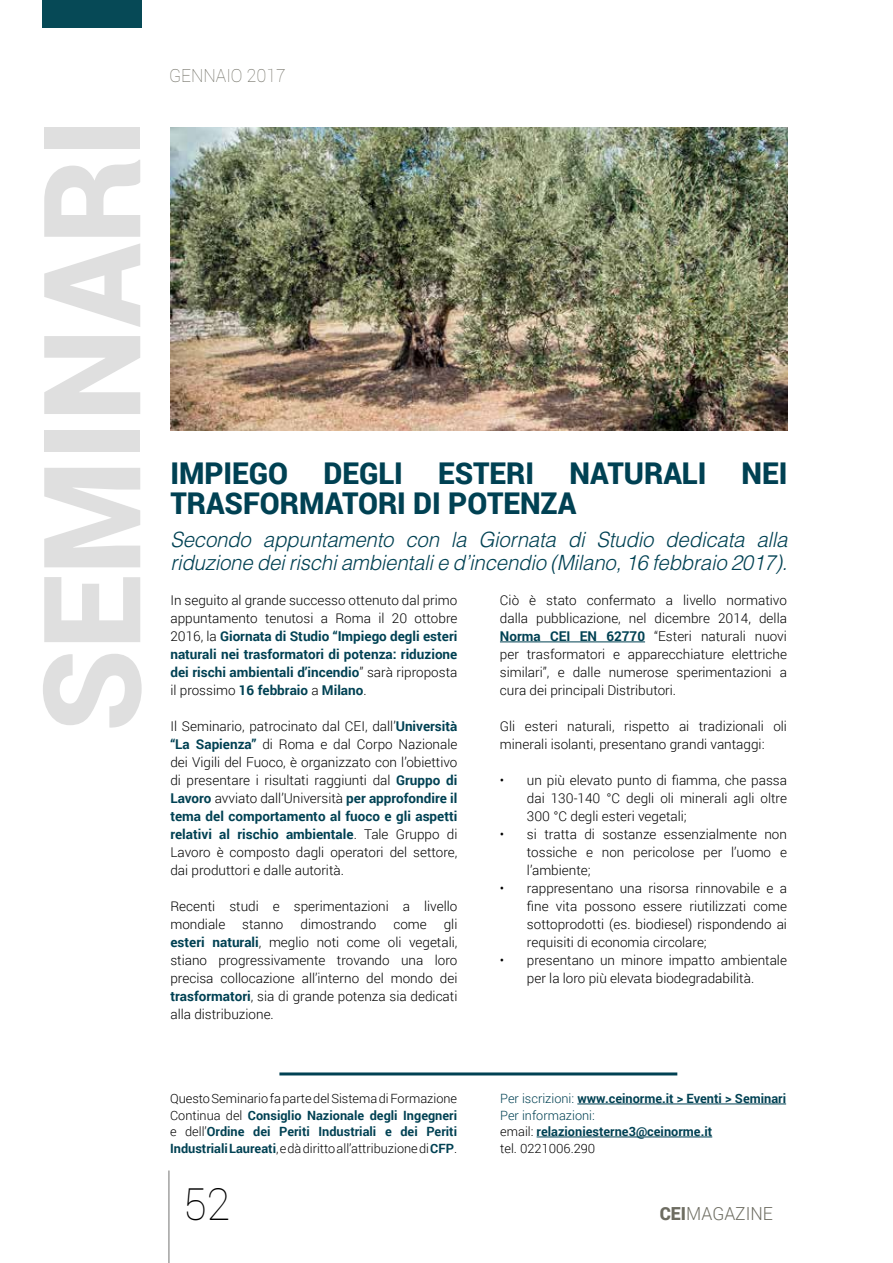
<style>
.page{position:relative;width:893px;height:1263px;background:#fff}
.page>*{position:absolute;margin:0;border:0;box-sizing:border-box;transform-origin:0 0}
.t1{font:900 135px "Roboto";color:#dfdfdf}
.t2{font:100 44.1px "Roboto";color:#000}
.t3{font:900 30px/30px "Roboto";color:#004153}
.t4{font:italic 300 21px/22.5px "Helvetica LT Std";letter-spacing:-.01em;color:#004153}
.t5{font:100 18px "Roboto";color:#6d6c61}
.t6{font:300 18px "Roboto";color:#6d6c61}
.t7{font:300 13.5px/18px "Roboto";color:#000;text-align:justify}
.t8{font:700 13.5px/18px "Roboto";color:#004153;text-align:justify}
.t9{font:300 12.75px/16.5px "Roboto";color:#000;text-align:justify}
.t10{font:700 12.75px/16.5px "Roboto";color:#004153}
.s1{font-weight:700;color:#004153}
.s2{font-weight:300;color:#000}
.s3{font-weight:300}
.s4{font-weight:900}
</style>
<div class="page">
<hr style="left:168px;top:1170px;width:2px;height:93px;background:#afafae">
<div style="left:43px;top:0;width:99px;height:28px;background:#064956"></div>
<hr style="left:500px;top:641px;width:145px;height:1px;background:#004153">
<img style="left:170px;top:128px;width:617px;height:302px">
<hr style="left:279px;top:1072px;width:398px;height:3px;background:#004153">
<hr style="left:577px;top:1103px;width:209px;height:1px;background:#004153">
<hr style="left:537px;top:1136px;width:175px;height:1px;background:#004153">
<h1 class="t1" style="left:-3px;top:732px;width:616px;rotate:-90deg">SEMINARI</h1>
<h3 class="t5" style="left:169px;top:63px;width:118px">GENNAIO 2017</h3>
<h3 class="t3" style="left:170px;top:457px;width:619px">IMPIEGO DEGLI ESTERI NATURALI NEI<br>TRASFORMATORI DI POTENZA</h3>
<h3 class="t4" style="left:170px;top:529px;width:619px">Secondo appuntamento con la Giornata di Studio dedicata alla riduzione dei rischi ambientali e d’incendio (Milano, 16 febbraio 2017).</h3>
<p class="t7" style="left:500px;top:591px;width:289px">Ciò è stato confermato a livello normativo dalla pubblicazione, nel dicembre 2014, della <span class="s1">Norma CEI EN 62770</span> “Esteri naturali nuovi per trasformatori e apparecchiature elettriche similari”, e dalle numerose sperimentazioni a cura dei principali Distributori.</p>
<p class="t7" style="left:500px;top:717px;width:289px">Gli esteri naturali, rispetto ai tradizionali oli minerali isolanti, presentano grandi vantaggi:</p>
<p class="t7" style="left:527px;top:771px;width:262px;text-indent:-27px">• un più elevato punto di fiamma, che passa dai 130-140 °C degli oli minerali agli oltre 300 °C degli esteri vegetali;</p>
<p class="t7" style="left:527px;top:825px;width:262px;text-indent:-27px">• si tratta di sostanze essenzialmente non tossiche e non pericolose per l’uomo e l’ambiente;</p>
<p class="t7" style="left:527px;top:879px;width:262px;text-indent:-27px">• rappresentano una risorsa rinnovabile e a fine vita possono essere riutilizzati come sottoprodotti (es. biodiesel) rispondendo ai requisiti di economia circolare;</p>
<p class="t7" style="left:500px;top:951px;width:289px;text-align:center">• presentano un minore impatto ambientale per la loro più elevata biodegradabilità.</p>
<p class="t8" style="left:170px;top:591px;width:289px"><span class="s2">In seguito al grande successo ottenuto dal primo appuntamento tenutosi a Roma il 20 ottobre 2016, la</span> Giornata di Studio “Impiego degli esteri naturali nei trasformatori di potenza: riduzione dei rischi ambientali d’incendio<span class="s2">” sarà riproposta il prossimo</span> 16 febbraio <span class="s2">a</span> Milano<span class="s2">.</span></p>
<p class="t7" style="left:170px;top:717px;width:289px">Il Seminario, patrocinato dal CEI, dall’<span class="s1">Università “La Sapienza”</span> di Roma e dal Corpo Nazionale dei Vigili del Fuoco, è organizzato con l’obiettivo di presentare i risultati raggiunti dal <span class="s1">Gruppo di Lavoro</span> avviato dall’Università <span class="s1">per approfondire il tema del comportamento al fuoco e gli aspetti relativi al rischio ambientale</span>. Tale Gruppo di Lavoro è composto dagli operatori del settore, dai produttori e dalle autorità.</p>
<p class="t7" style="left:170px;top:897px;width:289px">Recenti studi e sperimentazioni a livello mondiale</p>
<p class="t7" style="left:170px;top:915px;width:289px;text-indent:273px">gli <span class="s1">esteri naturali</span>, meglio noti come oli vegetali, stiano progressivamente trovando una loro precisa collocazione all’interno del mondo dei <span class="s1">trasformatori</span>, sia di grande potenza sia dedicati alla distribuzione.</p>
<p class="t7" style="left:242px;top:915px;width:43px">stanno</p>
<p class="t7" style="left:300px;top:915px;width:77px">dimostrando</p>
<p class="t7" style="left:393px;top:915px;width:35px">come</p>
<p class="t9" style="left:170px;top:1090px;width:289px">Questo Seminario fa parte del Sistema di Formazione Continua del <span class="s1">Consiglio Nazionale degli Ingegneri </span>e dell’<span class="s1">Ordine dei Periti Industriali e dei Periti Industriali Laureati</span>, e dà diritto all’attribuzione di <span class="s1">CFP</span>.</p>
<p class="t10" style="left:500px;top:1090px;width:287px"><span class="s3">Per iscrizioni:</span> www.ceinorme.it &gt; Eventi &gt; Seminari<br><span class="s3">Per informazioni:<br></span><span class="s2">email:</span> relazioniesterne3@ceinorme.it<br><span class="s2">tel. 0221006.290</span></p>
<h2 class="t2" style="left:183px;top:1173px;width:48px">52</h2>
<h3 class="t6" style="left:660px;top:1201px;width:115px"><span class="s4">CEI</span>MAGAZINE</h3>
</div>
